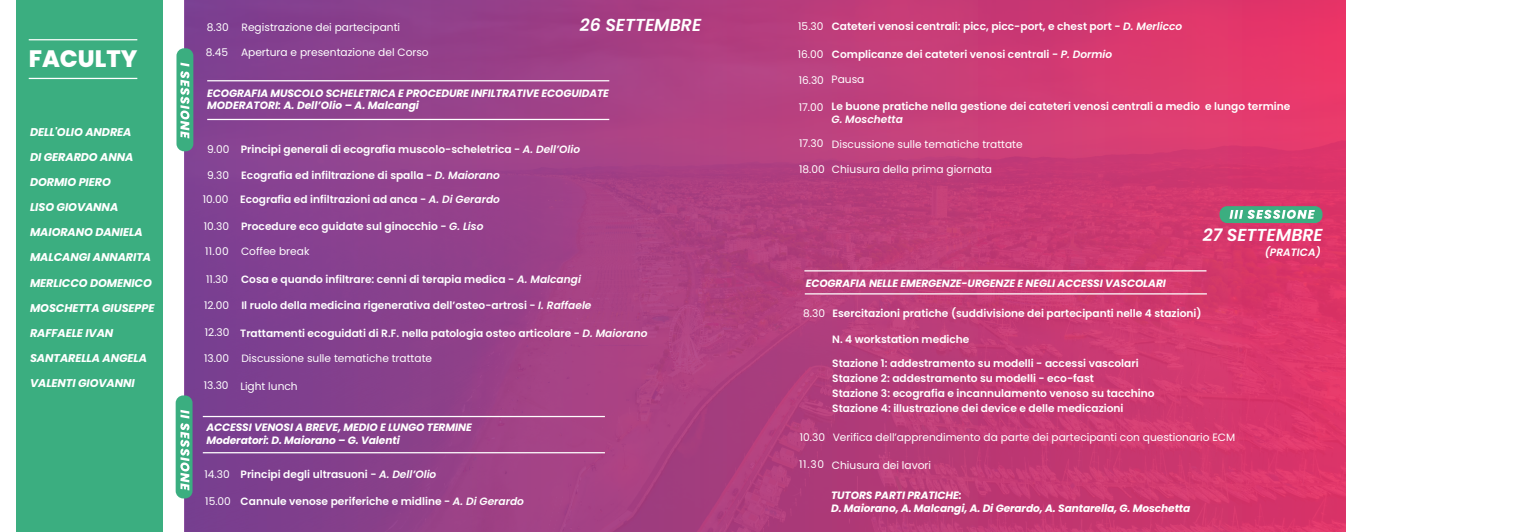
<style>
.page{position:relative;width:1524px;height:532px;background:#fff}
.page>*{position:absolute;margin:0;border:0;box-sizing:border-box;transform-origin:0 0}
.t1{font:800 23.75px "Poppins";color:#fff}
.t2{font:italic 600 17.25px "Poppins";color:#fff}
.t3{font:italic 700 11.25px "Poppins";letter-spacing:-.01em;color:#fff}
.t4{font:600 10.62px/15px "Poppins";color:#fff}
.t5{font:10.62px "Poppins";color:#fff}
.t6{font:italic 700 10.62px/12.8px "Poppins";letter-spacing:-.01em;color:#fff}
.t7{font:italic 600 10.62px "Poppins";color:#fff}
.s1{font-weight:400}
.s2{font-style:italic}
</style>
<div class="page">
<div style="left:17px;top:0;width:146px;height:531px;background:#3bae80"></div>
<div style="left:185px;top:0;width:1161px;height:531px;background:linear-gradient(to right,#7c4394,#e53869)"></div>
<div style="left:176px;top:48px;width:17px;height:103px;background:#3bae80;border-radius:8px"></div>
<svg style="left:180px;top:63px;width:9px;height:75px"></svg>
<div style="left:176px;top:395px;width:16px;height:103px;background:#3bae80;border-radius:8px"></div>
<svg style="left:180px;top:409px;width:9px;height:81px"></svg>
<div style="left:1219px;top:206px;width:103px;height:17px;background:#3bae80;border-radius:8px"></div>
<svg style="left:1229px;top:210px;width:86px;height:9px"></svg>
<hr style="left:29px;top:78px;width:108px;height:1px;background:#fff">
<hr style="left:29px;top:39px;width:108px;height:1px;background:#fff">
<hr style="left:207px;top:80px;width:402px;height:1px;background:#fff">
<hr style="left:207px;top:119px;width:402px;height:1px;background:#fff">
<hr style="left:203px;top:416px;width:402px;height:1px;background:#fff">
<hr style="left:203px;top:452px;width:402px;height:1px;background:#fff">
<hr style="left:804px;top:270px;width:402px;height:1px;background:#fff">
<hr style="left:805px;top:293px;width:402px;height:1px;background:#fff">
<h1 class="t1" style="left:29px;top:45px;width:110px">FACULTY</h1>
<p class="t3" style="left:30px;top:126px;width:103px">DELL'OLIO ANDREA</p>
<p class="t3" style="left:30px;top:151px;width:105px">DI GERARDO ANNA</p>
<p class="t3" style="left:30px;top:176px;width:82px">DORMIO PIERO</p>
<p class="t3" style="left:30px;top:201px;width:90px">LISO GIOVANNA</p>
<p class="t3" style="left:30px;top:226px;width:114px">MAIORANO DANIELA</p>
<p class="t3" style="left:30px;top:251px;width:123px">MALCANGI ANNARITA</p>
<p class="t3" style="left:30px;top:276px;width:123px">MERLICCO DOMENICO</p>
<p class="t3" style="left:30px;top:301px;width:126px">MOSCHETTA GIUSEPPE</p>
<p class="t3" style="left:30px;top:326px;width:85px">RAFFAELE IVAN</p>
<p class="t3" style="left:30px;top:351px;width:118px">SANTARELLA ANGELA</p>
<p class="t3" style="left:30px;top:376px;width:106px">VALENTI GIOVANNI</p>
<p class="t5" style="left:207px;top:21px;width:195px">8.30 Registrazione dei partecipanti</p>
<p class="t5" style="left:206px;top:46px;width:224px">8.45 Apertura e presentazione del Corso</p>
<h2 class="t2" style="left:580px;top:15px;width:123px">26 SETTEMBRE</h2>
<p class="t6" style="left:207px;top:87px;width:403px">ECOGRAFIA MUSCOLO SCHELETRICA E PROCEDURE INFILTRATIVE ECOGUIDATE<br>MODERATORI: A. Dell’Olio – A. Malcangi</p>
<p class="t4" style="left:207px;top:141px;width:374px"><span class="s1">9.00</span> Principi generali di ecografia muscolo-scheletrica - <span class="s2">A. Dell’Olio</span></p>
<p class="t4" style="left:207px;top:168px;width:294px"><span class="s1">9.30</span> Ecografia ed infiltrazione di spalla - <span class="s2">D. Maiorano</span></p>
<p class="t4" style="left:203px;top:192px;width:299px"><span class="s1">10.00</span> Ecografia ed infiltrazioni ad anca - <span class="s2">A. Di Gerardo</span></p>
<p class="t4" style="left:204px;top:218px;width:281px"><span class="s1">10.30</span> Procedure eco guidate sul ginocchio - <span class="s2">G. Liso</span></p>
<p class="t5" style="left:205px;top:245px;width:106px">11.00 Coffee break</p>
<p class="t4" style="left:206px;top:271px;width:376px"><span class="s1">11.30</span> Cosa e quando infiltrare: cenni di terapia medica - <span class="s2">A. Malcangi</span></p>
<p class="t4" style="left:204px;top:298px;width:389px"><span class="s1">12.00</span> Il ruolo della medicina rigenerativa dell’osteo-artrosi - <span class="s2">I. Raffaele</span></p>
<p class="t4" style="left:205px;top:325px;width:444px"><span class="s1">12.30</span> Trattamenti ecoguidati di R.F. nella patologia osteo articolare - <span class="s2">D. Maiorano</span></p>
<p class="t5" style="left:204px;top:351px;width:230px">13.00 Discussione sulle tematiche trattate</p>
<p class="t5" style="left:204px;top:379px;width:95px">13.30 Light lunch</p>
<p class="t6" style="left:206px;top:421px;width:267px">ACCESSI VENOSI A BREVE, MEDIO E LUNGO TERMINE<br>Moderatori: D. Maiorano – G. Valenti</p>
<p class="t4" style="left:204px;top:466px;width:233px"><span class="s1">14.30</span> Principi degli ultrasuoni - <span class="s2">A. Dell’Olio</span></p>
<p class="t4" style="left:205px;top:494px;width:320px"><span class="s1">15.00</span> Cannule venose periferiche e midline - <span class="s2">A. Di Gerardo</span></p>
<p class="t4" style="left:798px;top:19px;width:386px"><span class="s1">15.30</span> Cateteri venosi centrali: picc, picc-port, e chest port - <span class="s2">D. Merlicco</span></p>
<p class="t4" style="left:798px;top:47px;width:316px"><span class="s1">16.00</span> Complicanze dei cateteri venosi centrali - <span class="s2">P. Dormio</span></p>
<p class="t5" style="left:798px;top:74px;width:67px">16.30 Pausa</p>
<p class="t4" style="left:831px;top:100px;width:460px;line-height:12.8px;text-indent:-33px"><span class="s1">17.00</span> Le buone pratiche nella gestione dei cateteri venosi centrali a medio e lungo termine<br><span class="s2">G. Moschetta</span></p>
<p class="t5" style="left:799px;top:138px;width:225px">17.30 Discussione sulle tematiche trattate</p>
<p class="t5" style="left:799px;top:163px;width:194px">18.00 Chiusura della prima giornata</p>
<h2 class="t2" style="left:1203px;top:225px;width:121px">27 SETTEMBRE</h2>
<p class="t6" style="left:806px;top:276px;width:362px">ECOGRAFIA NELLE EMERGENZE-URGENZE E NEGLI ACCESSI VASCOLARI</p>
<p class="t4" style="left:803px;top:306px;width:400px"><span class="s1">8.30</span> Esercitazioni pratiche (suddivisione dei partecipanti nelle 4 stazioni)</p>
<p class="t4" style="left:832px;top:331px;width:139px">N. 4 workstation mediche</p>
<p class="t4" style="left:832px;top:355px;width:324px">Stazione 1: addestramento su modelli - accessi vascolari Stazione 2: addestramento su modelli - eco-fast<br>Stazione 3: ecografia e incannulamento venoso su tacchino Stazione 4: illustrazione dei device e delle medicazioni</p>
<p class="t5" style="left:800px;top:431px;width:437px">10.30 Verifica dell’apprendimento da parte dei partecipanti con questionario ECM</p>
<p class="t5" style="left:799px;top:458px;width:133px">11.30 Chiusura dei lavori</p>
<p class="t6" style="left:831px;top:489px;width:361px">TUTORS PARTI PRATICHE:<br>D. Maiorano, A. Malcangi, A. Di Gerardo, A. Santarella, G. Moschetta</p>
<p class="t7" style="left:1264px;top:246px;width:58px">(PRATICA)</p>
</div>
